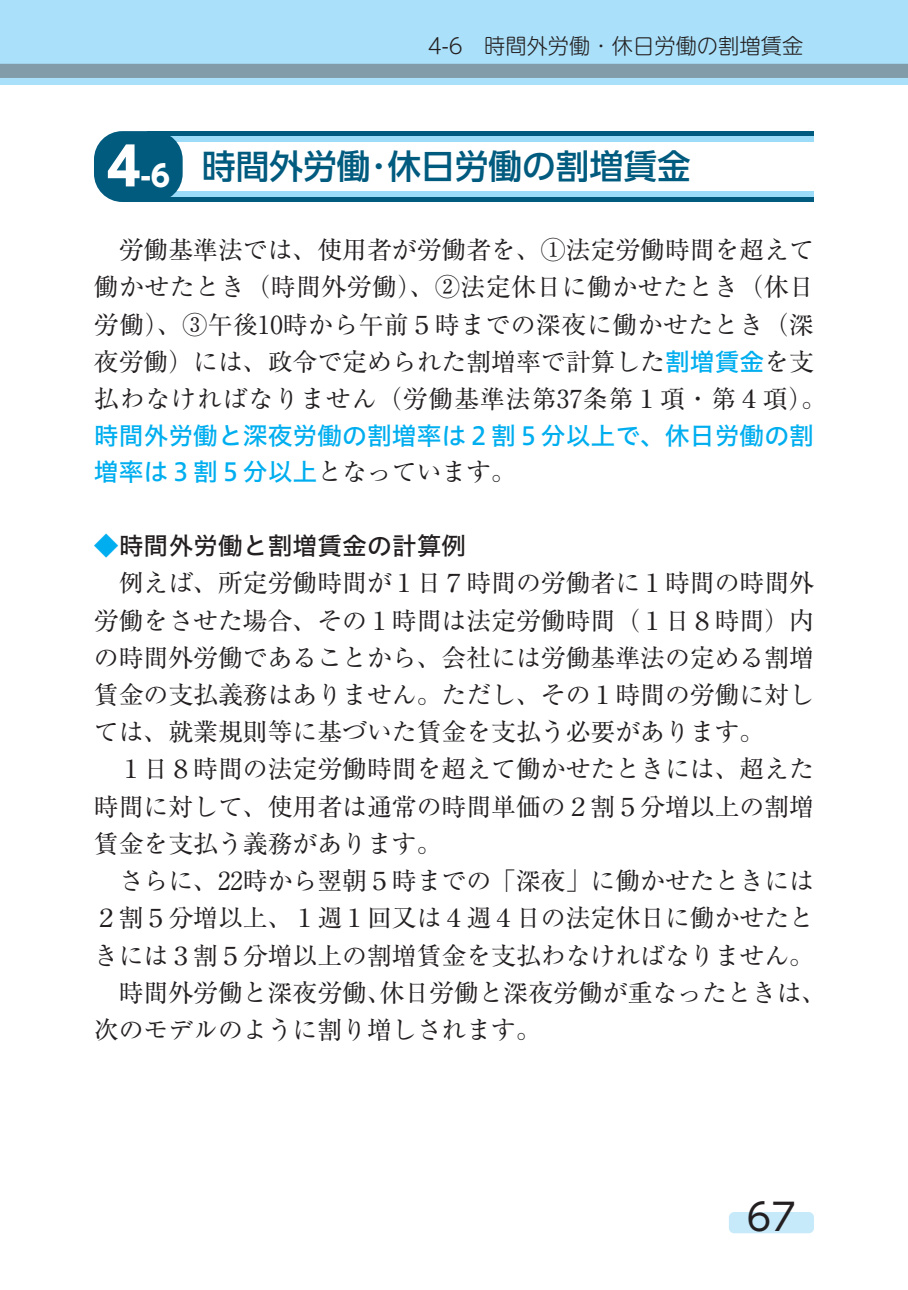
<style>
.page{position:relative;width:908px;height:1290px;background:#fff}
.page>*{position:absolute;margin:0;border:0;box-sizing:border-box;transform-origin:0 0}
.t1{font:37.25px "UD Shin Go Pro";color:#231f20}
.t2{font:500 33.75px "UD Shin Go Pro";color:#005b7f}
.t3{font:700 29.25px "UD Shin Go Pro";color:#fff}
.t4{font:24.75px/37.2px "Ryumin Pro";color:#231f20}
.t5{font:24.75px/37.2px "Ryumin Pro";letter-spacing:.02em;color:#231f20}
.t6{font:24.75px/35.5px "Hiragino UD Sans Std W5";color:#00aeef}
.t7{font:24.75px "Hiragino UD Sans Std W5";color:#231f20}
.t8{font:300 21.25px "UD Shin M Go Pro";color:#231f20}
.s1{font-size:52.25px}
.s2{font-family:"Hiragino UD Sans Std W5";color:#00aeef}
.s3{font-family:"Ryumin Pro";color:#231f20}
.s4{color:#00aeef}
</style>
<div class="page">
<div style="left:147px;top:197px;width:666px;height:5px;background:#005b7f"></div>
<div style="left:147px;top:191px;width:666px;height:6px;background:#9cdcf8"></div>
<div style="left:147px;top:131px;width:666px;height:5px;background:#005b7f"></div>
<div style="left:147px;top:136px;width:666px;height:6px;background:#9cdcf8"></div>
<div style="left:94px;top:131px;width:88px;height:71px;background:#005b7f;border-radius:28px"></div>
<div style="left:0;top:0;width:907px;height:85px;background:#aae0f9"></div>
<div style="left:0;top:64px;width:907px;height:14px;background:#839ca9"></div>
<div style="left:728px;top:1212px;width:85px;height:21px;background:#c6eafa;border-radius:5px"></div>
<p class="t8" style="left:427px;top:29px;width:377px">4-6　時間外労働･休日労働の割増賃金</p>
<p class="t3" style="left:106px;top:152px;width:65px"><span class="s1">4</span>-6</p>
<h2 class="t2" style="left:202px;top:139px;width:490px">時間外労働･休日労働の割増賃金</h2>
<p class="t5" style="left:94px;top:230px;width:733px">　労働基準法では、使用者が労働者を、①法定労働時間を超えて働かせたとき（時間外労働）、 ②法定休日に働かせたとき（休日労働）、 ③午後10時から午前５時までの深夜に働かせたとき（深夜労働）には、政令で定められた割増率で計算した<span class="s2">割増賃金</span>を支払わなければなりません（労働基準法第37条第１項・第４項。(</p>
<p class="t6" style="left:94px;top:417px;width:721px">時間外労働と深夜労働の割増率は２割５分以上で、休日労働の割増率は３割５分以上<span class="s3">となっています。</span></p>
<p class="t7" style="left:94px;top:527px;width:374px"><span class="s4">◆</span>時間外労働と割増賃金の計算例</p>
<p class="t4" style="left:94px;top:563px;width:721px">　例えば、所定労働時間が１日７時間の労働者に１時間の時間外</p>
<p class="t4" style="left:94px;top:600px;width:721px">労働をさせた場合、その１時間は法定労働時間（１日８時間）内</p>
<p class="t4" style="left:94px;top:637px;width:721px">の時間外労働であることから、会社には労働基準法の定める割増</p>
<p class="t4" style="left:94px;top:674px;width:721px">賃金の支払義務はありません。ただし、その１時間の労働に対し</p>
<p class="t4" style="left:94px;top:712px;width:671px">ては、就業規則等に基づいた賃金を支払う必要があります。</p>
<p class="t4" style="left:94px;top:749px;width:721px">　１日８時間の法定労働時間を超えて働かせたときには、超えた</p>
<p class="t4" style="left:94px;top:786px;width:721px">時間に対して、使用者は通常の時間単価の２割５分増以上の割増</p>
<p class="t4" style="left:94px;top:823px;width:349px">賃金を支払う義務があります。</p>
<p class="t4" style="left:94px;top:860px;width:721px">　さらに、22時から翌朝５時までの「深夜」に働かせたときには</p>
<p class="t4" style="left:94px;top:898px;width:721px">２割５分増以上、１週１回又は４週４日の法定休日に働かせたと</p>
<p class="t4" style="left:94px;top:935px;width:721px">きには３割５分増以上の割増賃金を支払わなければなりません。</p>
<p class="t4" style="left:379px;top:972px;width:448px">休日労働と深夜労働が重なったときは、</p>
<p class="t4" style="left:94px;top:972px;width:448px">　時間外労働と深夜労働、<br>次のモデルのように割り増しされます。</p>
<h1 class="t1" style="left:746px;top:1186px;width:51px">67</h1>
</div>
